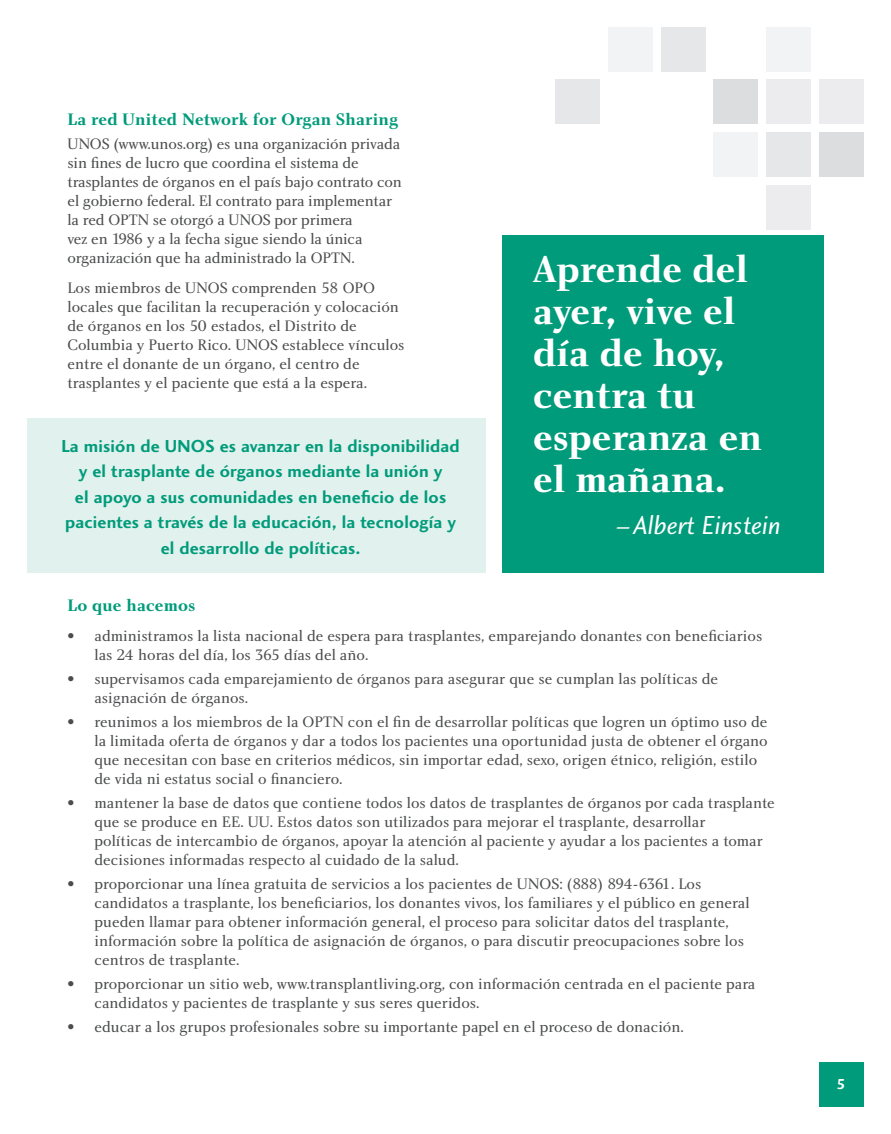
<style>
.page{position:relative;width:891px;height:1134px;background:#fff}
.page>*{position:absolute;margin:0;border:0;box-sizing:border-box;transform-origin:0 0}
.t1{font:39px/42px "Charlotte Bold Plain";color:#fff}
.t2{font:27px "Charlotte Sans Book Italic Plain";color:#fff}
.t3{font:18px/25.5px "Charlotte Sans Bold Plain";letter-spacing:.01em;color:#009b7a;text-align:center}
.Sub_-_subhead{font:17.25px "Charlotte Bold Plain";letter-spacing:.01em;color:#009b7a}
.t4{font:15.75px/18.9px "Charlotte Book Plain";color:#4b4c4d}
.t5{font:15px "Charlotte Sans Bold Plain";color:#fff}
.s1{font-family:"Charlotte Book Italic Plain"}
</style>
<div class="page">
<div style="left:820px;top:1063px;width:44px;height:44px;background:#009b7a"></div>
<div style="left:502px;top:236px;width:322px;height:337px;background:#009b7a"></div>
<div style="left:767px;top:185px;width:44px;height:45px;background:#ececee"></div>
<div style="left:767px;top:132px;width:44px;height:45px;background:#e6e7e9"></div>
<div style="left:714px;top:132px;width:44px;height:45px;background:#f2f3f4"></div>
<div style="left:820px;top:132px;width:44px;height:45px;background:#dcdddf"></div>
<div style="left:555px;top:80px;width:44px;height:44px;background:#e6e7e9"></div>
<div style="left:767px;top:80px;width:44px;height:44px;background:#ececee"></div>
<div style="left:714px;top:80px;width:44px;height:44px;background:#dcdddf"></div>
<div style="left:820px;top:80px;width:44px;height:44px;background:#ececee"></div>
<div style="left:661px;top:27px;width:44px;height:44px;background:#e6e7e9"></div>
<div style="left:608px;top:27px;width:44px;height:44px;background:#f2f3f4"></div>
<div style="left:767px;top:27px;width:44px;height:44px;background:#f2f3f4"></div>
<div style="left:27px;top:418px;width:459px;height:155px;background:#e1f1ed"></div>
<p class="Sub_-_subhead" style="left:68px;top:109px;width:332px">La red United Network for Organ Sharing</p>
<p class="t4" style="left:68px;top:134px;width:336px">UNOS (www.unos.org) es una organización privada sin fines de lucro que coordina el sistema de trasplantes de órganos en el país bajo contrato con el gobierno federal. El contrato para implementar la red OPTN se otorgó a UNOS por primera<br>vez en 1986 y a la fecha sigue siendo la única organización que ha administrado la OPTN.</p>
<p class="t4" style="left:68px;top:279px;width:339px">Los miembros de UNOS comprenden 58 OPO locales que facilitan la recuperación y colocación de órganos en los 50 estados, el Distrito de Columbia y Puerto Rico. UNOS establece vínculos entre el donante de un órgano, el centro de trasplantes y el paciente que está a la espera.</p>
<p class="t3" style="left:61px;top:433px;width:400px">La misión de UNOS es avanzar en la disponibilidad y el trasplante de órganos mediante la unión y<br>el apoyo a sus comunidades en beneficio de los pacientes a través de la educación, la tecnología y el desarrollo de políticas.</p>
<p class="t1" style="left:533px;top:248px;width:230px">Aprende del ayer, vive el día de hoy, centra tu esperanza en el mañana.</p>
<p class="t2" style="left:615px;top:509px;width:167px"><span class="s1">–</span>Albert Einstein</p>
<p class="Sub_-_subhead" style="left:68px;top:595px;width:129px">Lo que hacemos</p>
<p class="t4" style="left:94px;top:626px;width:669px;text-indent:-27px">• administramos la lista nacional de espera para trasplantes, emparejando donantes con beneficiarios las 24 horas del día, los 365 días del año.</p>
<p class="t4" style="left:94px;top:669px;width:625px;text-indent:-27px">• supervisamos cada emparejamiento de órganos para asegurar que se cumplan las políticas de asignación de órganos.</p>
<p class="t4" style="left:94px;top:712px;width:675px;text-indent:-27px">• reunimos a los miembros de la OPTN con el fin de desarrollar políticas que logren un óptimo uso de la limitada oferta de órganos y dar a todos los pacientes una oportunidad justa de obtener el órgano que necesitan con base en criterios médicos, sin importar edad, sexo, origen étnico, religión, estilo de vida ni estatus social o financiero.</p>
<p class="t4" style="left:94px;top:793px;width:682px;text-indent:-27px">• mantener la base de datos que contiene todos los datos de trasplantes de órganos por cada trasplante que se produce en EE. UU. Estos datos son utilizados para mejorar el trasplante, desarrollar<br>políticas de intercambio de órganos, apoyar la atención al paciente y ayudar a los pacientes a tomar decisiones informadas respecto al cuidado de la salud.</p>
<p class="t4" style="left:94px;top:874px;width:657px;text-indent:-27px">• proporcionar una línea gratuita de servicios a los pacientes de UNOS: (888) 894-6361. Los candidatos a trasplante, los beneficiarios, los donantes vivos, los familiares y el público en general pueden llamar para obtener información general, el proceso para solicitar datos del trasplante, información sobre la política de asignación de órganos, o para discutir preocupaciones sobre los centros de trasplante.</p>
<p class="t4" style="left:94px;top:974px;width:663px;text-indent:-27px">• proporcionar un sitio web, www.transplantliving.org, con información centrada en el paciente para candidatos y pacientes de trasplante y sus seres queridos.</p>
<p class="t4" style="left:68px;top:1017px;width:618px">• educar a los grupos profesionales sobre su importante papel en el proceso de donación.</p>
<p class="t5" style="left:836px;top:1075px;width:11px">5</p>
</div>
